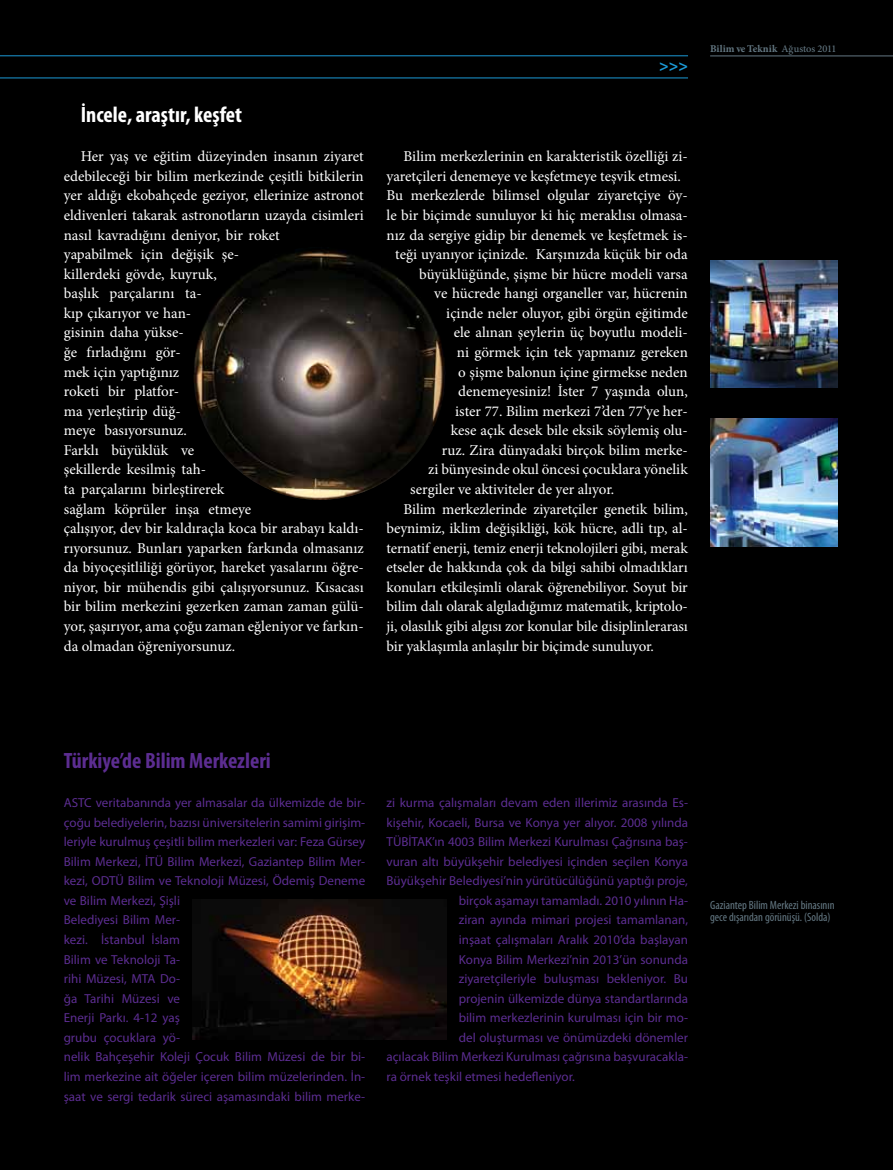
<style>
.page{position:relative;width:893px;height:1170px;background:#fff}
.page>*{position:absolute;margin:0;border:0;box-sizing:border-box;transform-origin:0 0}
.t1{font:700 condensed 22.2px "Myriad Pro";color:#5c2d91}
.t2{font:700 condensed 22.2px "Myriad Pro";color:#fff}
.t3{font:700 16.2px "Myriad Pro";color:#1c9ad6}
.t4{font:15px/19.5px "Minion Pro";letter-spacing:-.005em;color:#fff}
.t5{font:13.05px/19.5px "Myriad Pro";color:#5c2d91}
.t6{font:condensed 12px/12px "Myriad Pro";color:#647883}
.t7{font:700 10.35px "Minion Pro";letter-spacing:.005em;color:#647883}
.s1{font-weight:500}
</style>
<div class="page">
<div style="left:0;top:0;width:893px;height:1169px;background:#000"></div>
<hr style="left:0;top:56px;width:688px;height:1px;background:#1c9ad6">
<hr style="left:0;top:78px;width:688px;height:1px;background:#1c9ad6">
<hr style="left:710px;top:56px;width:183px;height:1px;background:#647883">
<img style="left:710px;top:260px;width:128px;height:128px">
<img style="left:710px;top:419px;width:128px;height:127px">
<img style="left:193px;top:246px;width:253px;height:254px;border-radius:127px">
<img style="left:193px;top:899px;width:253px;height:140px">
<p class="t3" style="left:659px;top:55px;width:30px">&gt;&gt;&gt;</p>
<h1 class="t2" style="left:81px;top:101px;width:163px">İncele, araştır, keşfet</h1>
<p class="t4" style="left:64px;top:147px;width:302px;text-indent:17px">Her yaş ve eğitim düzeyinden insanın ziyaret edebileceği bir bilim merkezinde çeşitli bitkilerin yer aldığı ekobahçede geziyor, ellerinize astronot eldivenleri takarak astronotların uzayda cisimleri nasıl kavradığını deniyor, bir roket<br>yapabilmek için değişik şe-<br>killerdeki gövde, kuyruk,<br>başlık parçalarını ta-<br>kıp çıkarıyor ve han-<br>gisinin daha yükse-<br>ğe fırladığını gör-<br>mek için yaptığınız<br>roketi bir platfor-<br>ma yerleştirip düğ-<br>meye basıyorsunuz.<br>Farklı büyüklük ve<br>şekillerde kesilmiş tah-<br>ta parçalarını birleştirerek<br>sağlam köprüler inşa etmeye<br>çalışıyor, dev bir kaldıraçla koca bir arabayı kaldı&shy;rıyorsunuz. Bunları yaparken farkında olmasanız da biyoçeşitliliği görüyor, hareket yasalarını öğre&shy;niyor, bir mühendis gibi çalışıyorsunuz. Kısacası bir bilim merkezini gezerken zaman zaman gülü&shy;yor, şaşırıyor, ama çoğu zaman eğleniyor ve farkın&shy;da olmadan öğreniyorsunuz.</p>
<p class="t4" style="left:404px;top:147px;width:286px">Bilim merkezlerinin en karakteristik özelliği zi-</p>
<p class="t4" style="left:387px;top:166px;width:296px">yaretçileri denemeye ve keşfetmeye teşvik etmesi.</p>
<p class="t4" style="left:387px;top:186px;width:303px">Bu merkezlerde bilimsel olgular ziyaretçiye öy-</p>
<p class="t4" style="left:387px;top:205px;width:303px">le bir biçimde sunuluyor ki hiç meraklısı olmasa-</p>
<p class="t4" style="left:387px;top:225px;width:303px">nız da sergiye gidip bir denemek ve keşfetmek is-</p>
<p class="t4" style="left:395px;top:245px;width:294px">teği uyanıyor içinizde. Karşınızda küçük bir oda</p>
<p class="t4" style="left:419px;top:264px;width:270px">büyüklüğünde, şişme bir hücre modeli varsa</p>
<p class="t4" style="left:434px;top:284px;width:255px">ve hücrede hangi organeller var, hücrenin</p>
<p class="t4" style="left:446px;top:303px;width:243px">içinde neler oluyor, gibi örgün eğitimde</p>
<p class="t4" style="left:454px;top:323px;width:236px">ele alınan şeylerin üç boyutlu modeli-</p>
<p class="t4" style="left:457px;top:342px;width:233px">ni görmek için tek yapmanız gereken</p>
<p class="t4" style="left:458px;top:362px;width:231px">o şişme balonun içine girmekse neden</p>
<p class="t4" style="left:458px;top:381px;width:231px">denemeyesiniz! İster 7 yaşında olun,</p>
<p class="t4" style="left:455px;top:401px;width:234px">ister 77. Bilim merkezi 7’den 77‘ye her-</p>
<p class="t4" style="left:451px;top:421px;width:239px">kese açık desek bile eksik söylemiş olu-</p>
<p class="t4" style="left:442px;top:440px;width:247px">ruz. Zira dünyadaki birçok bilim merke-</p>
<p class="t4" style="left:428px;top:460px;width:261px">zi bünyesinde okul öncesi çocuklara yönelik</p>
<p class="t4" style="left:410px;top:479px;width:206px">sergiler ve aktiviteler de yer alıyor.</p>
<p class="t4" style="left:404px;top:499px;width:286px">Bilim merkezlerinde ziyaretçiler genetik bilim,</p>
<p class="t4" style="left:387px;top:518px;width:303px">beynimiz, iklim değişikliği, kök hücre, adli tıp, al-</p>
<p class="t4" style="left:387px;top:538px;width:303px">ternatif enerji, temiz enerji teknolojileri gibi, merak</p>
<p class="t4" style="left:387px;top:557px;width:303px">etseler de hakkında çok da bilgi sahibi olmadıkları</p>
<p class="t4" style="left:387px;top:577px;width:303px">konuları etkileşimli olarak öğrenebiliyor. Soyut bir</p>
<p class="t4" style="left:387px;top:597px;width:303px">bilim dalı olarak algıladığımız matematik, kriptolo-</p>
<p class="t4" style="left:387px;top:616px;width:303px">ji, olasılık gibi algısı zor konular bile disiplinlerarası</p>
<p class="t4" style="left:387px;top:636px;width:269px">bir yaklaşımla anlaşılır bir biçimde sunuluyor.</p>
<p class="t7" style="left:710px;top:41px;width:128px">Bilim ve Teknik <span class="s1">Ağustos 2011</span></p>
<h1 class="t1" style="left:64px;top:746px;width:209px">Türkiye’de Bilim Merkezleri</h1>
<p class="t5" style="left:64px;top:792px;width:303px">ASTC veritabanında yer almasalar da ülkemizde de bir&shy;çoğu belediyelerin, bazısı üniversitelerin samimi girişim&shy;leriyle kurulmuş çeşitli bilim merkezleri var: Feza Gürsey Bilim Merkezi, İTÜ Bilim Merkezi, Gaziantep Bilim Mer&shy;kezi, ODTÜ Bilim ve Teknoloji Müzesi, Ödemiş Deneme ve Bilim Merkezi, Şişli<br>Belediyesi Bilim Mer-<br>kezi. İstanbul İslam<br>Bilim ve Teknoloji Ta-<br>rihi Müzesi, MTA Do-<br>ğa Tarihi Müzesi ve<br>Enerji Parkı. 4-12 yaş<br>grubu çocuklara yö-<br>nelik Bahçeşehir Koleji Çocuk Bilim Müzesi de bir bi&shy;lim merkezine ait öğeler içeren bilim müzelerinden. İn&shy;şaat ve sergi tedarik süreci aşamasındaki bilim merke-</p>
<p class="t5" style="left:387px;top:792px;width:303px">zi kurma çalışmaları devam eden illerimiz arasında Es-</p>
<p class="t5" style="left:387px;top:812px;width:303px">kişehir, Kocaeli, Bursa ve Konya yer alıyor. 2008 yılında</p>
<p class="t5" style="left:387px;top:831px;width:303px">TÜBİTAK’ın 4003 Bilim Merkezi Kurulması Çağrısına baş-</p>
<p class="t5" style="left:387px;top:851px;width:303px">vuran altı büyükşehir belediyesi içinden seçilen Konya</p>
<p class="t5" style="left:387px;top:870px;width:303px">Büyükşehir Belediyesi’nin yürütücülüğünü yaptığı proje,</p>
<p class="t5" style="left:459px;top:890px;width:231px">birçok aşamayı tamamladı. 2010 yılının Ha-</p>
<p class="t5" style="left:459px;top:910px;width:231px">ziran ayında mimari projesi tamamlanan,</p>
<p class="t5" style="left:459px;top:929px;width:231px">inşaat çalışmaları Aralık 2010’da başlayan</p>
<p class="t5" style="left:459px;top:949px;width:231px">Konya Bilim Merkezi’nin 2013’ün sonunda</p>
<p class="t5" style="left:459px;top:968px;width:231px">ziyaretçileriyle buluşması bekleniyor. Bu</p>
<p class="t5" style="left:459px;top:988px;width:231px">projenin ülkemizde dünya standartlarında</p>
<p class="t5" style="left:459px;top:1007px;width:231px">bilim merkezlerinin kurulması için bir mo-</p>
<p class="t5" style="left:459px;top:1027px;width:231px">del oluşturması ve önümüzdeki dönemler</p>
<p class="t5" style="left:387px;top:1046px;width:303px">açılacak Bilim Merkezi Kurulması çağrısına başvuracakla-</p>
<p class="t5" style="left:387px;top:1066px;width:190px">ra örnek teşkil etmesi hedefleniyor.</p>
<p class="t6" style="left:710px;top:898px;width:126px">Gaziantep Bilim Merkezi binasının gece dışarıdan görünüşü. (Solda)</p>
</div>
